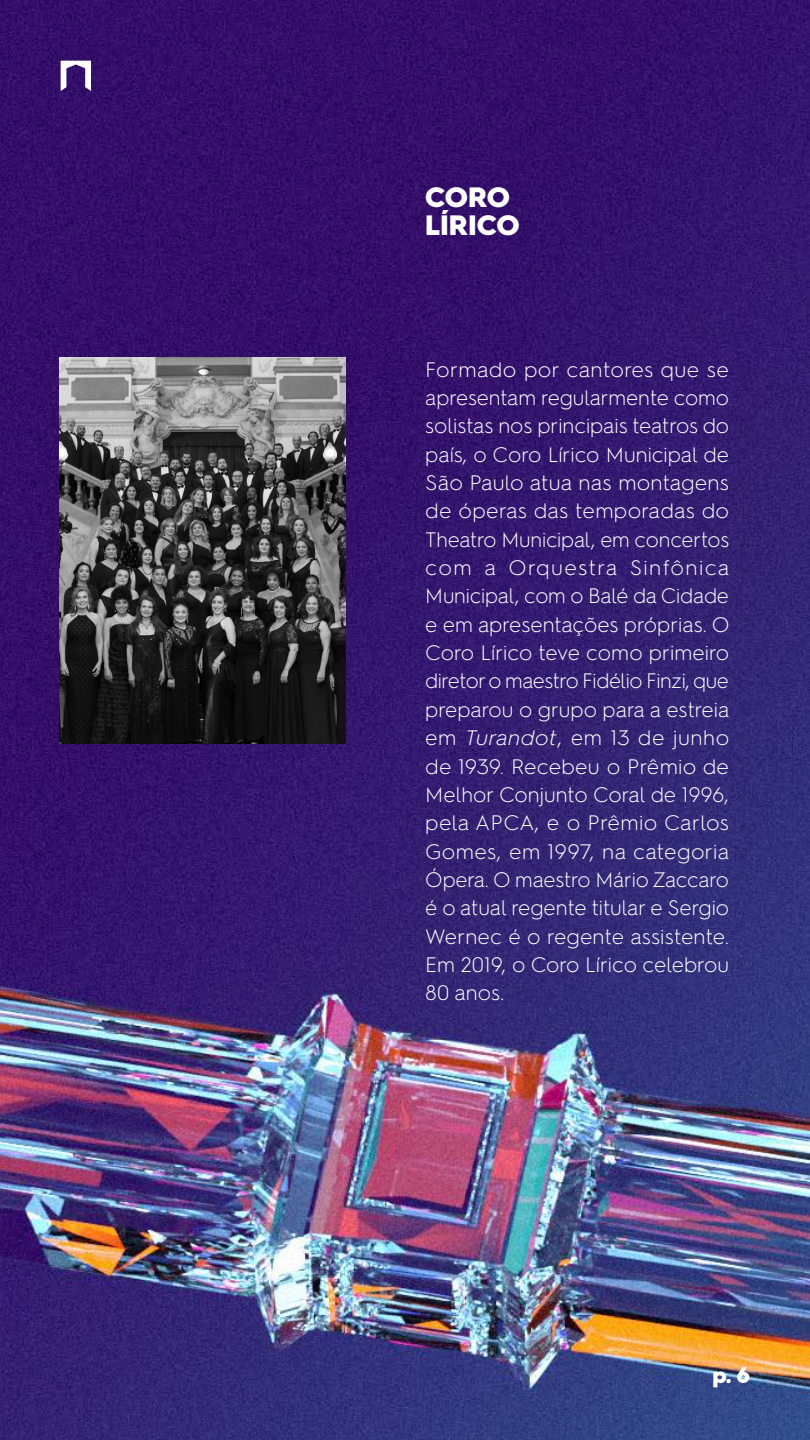
<style>
.page{position:relative;width:810px;height:1440px;background:#fff}
.page>*{position:absolute;margin:0;border:0;box-sizing:border-box;transform-origin:0 0}
.t1{font:900 28.12px/28.3px "Hurme Geometric Sans 2";color:#fff}
.t2{font:900 22.5px "Hurme Geometric Sans 2";color:#fff}
.t3{font:300 21px/28.3px "Hurme Geometric Sans 2";color:#fff;text-align:justify}
.s1{font-style:italic}
</style>
<div class="page">
<img style="left:0;top:0;width:810px;height:1440px">
<img style="left:60px;top:358px;width:285px;height:386px">
<svg style="left:61px;top:61px;width:30px;height:30px"></svg>
<h1 class="t1" style="left:425px;top:181px;width:96px">CORO<br>LÍRICO</h1>
<p class="t3" style="left:425px;top:354px;width:306px">Formado por cantores que se apresentam regularmente como solistas nos principais teatros do país, o Coro Lírico Municipal de São Paulo atua nas montagens de óperas das temporadas do Theatro Municipal, em concertos com a Orquestra Sinfônica Municipal, com o Balé da Cidade e em apresentações próprias. O Coro Lírico teve como primeiro diretor o maestro Fidélio Finzi, que preparou o grupo para a estreia em <span class="s1">Turandot</span>, em 13 de junho de 1939. Recebeu o Prêmio de Melhor Conjunto Coral de 1996, pela APCA, e o Prêmio Carlos Gomes, em 1997, na categoria Ópera. O maestro Mário Zaccaro é o atual regente titular e Sergio Wernec é o regente assistente.<br>Em 2019, o Coro Lírico celebrou 80 anos.</p>
<p class="t2" style="left:712px;top:1359px;width:39px">p. 6</p>
</div>
